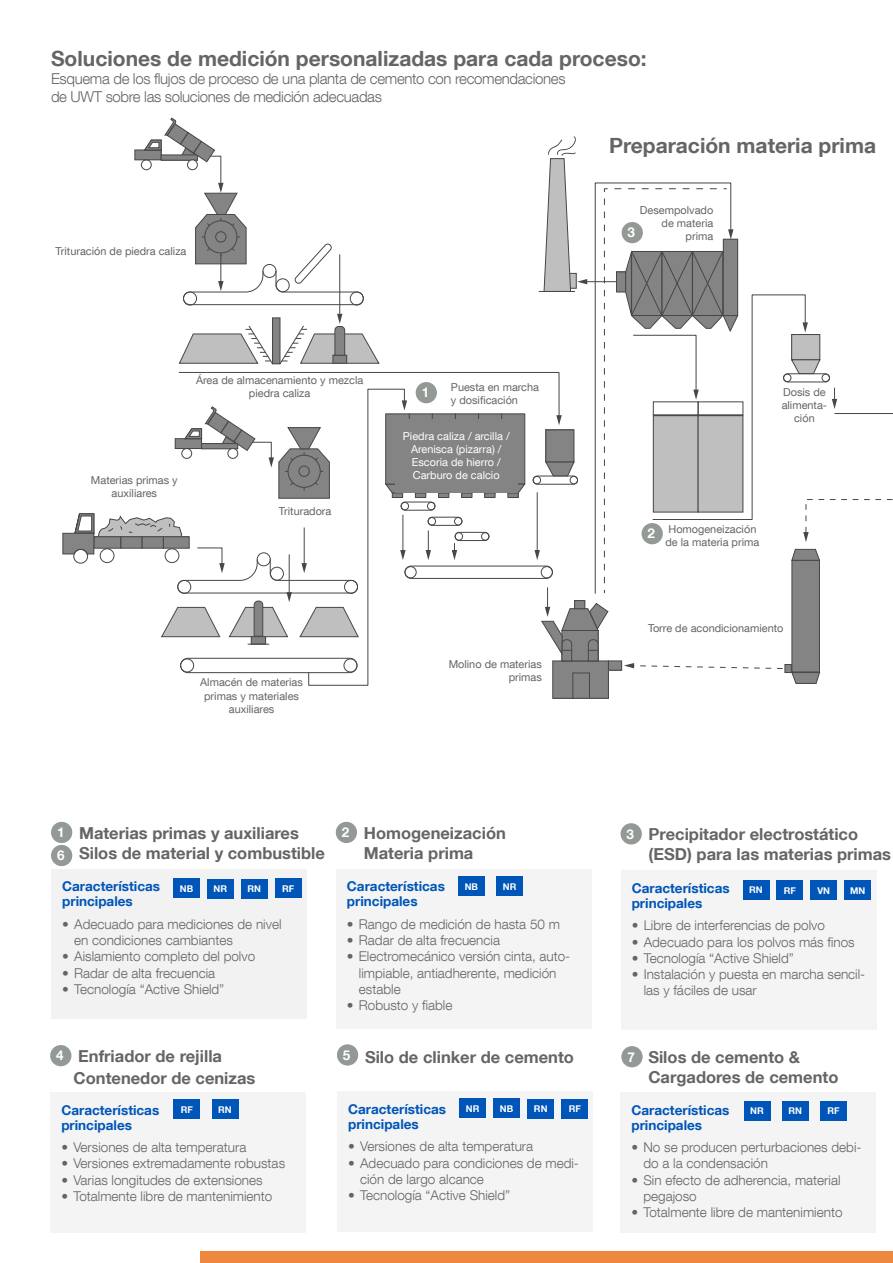
<style>
.page{position:relative;width:893px;height:1263px;background:#fff}
.page>*{position:absolute;margin:0;border:0;box-sizing:border-box;transform-origin:0 0}
.t1{font:700 21px "Helvetica Neue LT Com";color:#666565}
.t2{font:700 16.5px/19.8px "Helvetica Neue LT Com";color:#666565}
.t3{font:300 15px/18px "Helvetica Neue LT Com";letter-spacing:-.02em;color:#666565}
.t4{font:300 13.5px/16.2px "Helvetica Neue LT Com";color:#666565}
.t5{font:700 13.5px/15px "Helvetica Neue LT Com";color:#0055b8}
.t6{font:700 13.5px "Helvetica Neue LT Com";color:#fff}
.t7{font:10.95px/13px "Helvetica Neue LT Com";color:#666565;text-align:center}
.t8{font:10.95px/13px "Helvetica Neue LT Com";color:#fff;text-align:center}
.t9{font:700 9.3px "Helvetica Neue LT Com";color:#fff}
</style>
<div class="page">
<div style="left:200px;top:1251px;width:693px;height:12px;background:#ee883f"></div>
<div style="left:553px;top:661px;width:55px;height:37px;background:#848484"></div>
<div style="left:552px;top:660px;width:57px;height:39px;border:1px solid #474747"></div>
<div style="left:572px;top:672px;width:18px;height:27px;border:1px solid #474747"></div>
<svg style="left:62px;top:117px;width:831px;height:569px"></svg>
<div style="left:336px;top:869px;width:255px;height:159px;background:#f3f4f3"></div>
<div style="left:336px;top:822px;width:21px;height:21px;background:#939994;border-radius:50%"></div>
<div style="left:458px;top:876px;width:27px;height:20px;background:#0055b8"></div>
<div style="left:496px;top:876px;width:27px;height:20px;background:#0055b8"></div>
<div style="left:337px;top:1091px;width:256px;height:141px;background:#f3f4f3"></div>
<div style="left:337px;top:1044px;width:21px;height:21px;background:#939994;border-radius:50%"></div>
<div style="left:459px;top:1098px;width:27px;height:20px;background:#0055b8"></div>
<div style="left:493px;top:1098px;width:27px;height:20px;background:#0055b8"></div>
<div style="left:527px;top:1099px;width:27px;height:19px;background:#0055b8"></div>
<div style="left:561px;top:1099px;width:27px;height:19px;background:#0055b8"></div>
<div style="left:621px;top:1092px;width:255px;height:140px;background:#f3f4f3"></div>
<div style="left:621px;top:1046px;width:22px;height:21px;background:#939994;border-radius:50%"></div>
<div style="left:744px;top:1101px;width:26px;height:19px;background:#0055b8"></div>
<div style="left:782px;top:1101px;width:27px;height:19px;background:#0055b8"></div>
<div style="left:820px;top:1101px;width:27px;height:19px;background:#0055b8"></div>
<div style="left:51px;top:1092px;width:255px;height:140px;background:#f3f4f3"></div>
<div style="left:50px;top:1045px;width:21px;height:21px;background:#939994;border-radius:50%"></div>
<div style="left:174px;top:1099px;width:26px;height:20px;background:#0055b8"></div>
<div style="left:212px;top:1099px;width:26px;height:20px;background:#0055b8"></div>
<div style="left:395px;top:419px;width:122px;height:73px;background:#848484"></div>
<div style="left:621px;top:870px;width:255px;height:159px;background:#f3f4f3"></div>
<div style="left:621px;top:823px;width:21px;height:21px;background:#939994;border-radius:50%"></div>
<div style="left:743px;top:880px;width:26px;height:19px;background:#0055b8"></div>
<div style="left:776px;top:880px;width:27px;height:20px;background:#0055b8"></div>
<div style="left:810px;top:880px;width:27px;height:20px;background:#0055b8"></div>
<div style="left:844px;top:880px;width:27px;height:20px;background:#0055b8"></div>
<div style="left:52px;top:869px;width:255px;height:149px;background:#f2f2f2"></div>
<div style="left:51px;top:822px;width:21px;height:21px;background:#939994;border-radius:50%"></div>
<div style="left:173px;top:878px;width:27px;height:20px;background:#0055b8"></div>
<div style="left:207px;top:879px;width:27px;height:19px;background:#0055b8"></div>
<div style="left:241px;top:879px;width:27px;height:19px;background:#0055b8"></div>
<div style="left:275px;top:878px;width:27px;height:20px;background:#0055b8"></div>
<div style="left:51px;top:845px;width:21px;height:21px;background:#939994;border-radius:50%"></div>
<div style="left:416px;top:382px;width:21px;height:21px;background:#939994;border-radius:50%"></div>
<div style="left:642px;top:523px;width:21px;height:21px;background:#939994;border-radius:50%"></div>
<div style="left:622px;top:222px;width:21px;height:21px;background:#939994;border-radius:50%"></div>
<h1 class="t1" style="left:51px;top:45px;width:597px">Soluciones de medición personalizadas para cada proceso:</h1>
<p class="t3" style="left:51px;top:69px;width:516px">Esquema de los flujos de proceso de una planta de cemento con recomendaciones de UWT sobre las soluciones de medición adecuadas</p>
<h1 class="t1" style="left:609px;top:132px;width:269px">Preparación materia prima</h1>
<p class="t7" style="left:56px;top:244px;width:132px">Trituración de piedra caliza</p>
<p class="t7" style="left:640px;top:203px;width:75px;text-align:right">Desempolvado de materia prima</p>
<p class="t6" style="left:628px;top:224px;width:9px">3</p>
<p class="t7" style="left:196px;top:373px;width:169px">Área de almacenamiento y mezcla piedra caliza</p>
<p class="t7" style="left:91px;top:473px;width:88px">Materias primas y auxiliares</p>
<p class="t7" style="left:279px;top:504px;width:54px">Trituradora</p>
<p class="t6" style="left:422px;top:384px;width:9px">1</p>
<p class="t7" style="left:451px;top:380px;width:90px;text-align:left">Puesta en marcha y dosificación</p>
<p class="t8" style="left:403px;top:429px;width:108px">Piedra caliza / arcilla /<br>Arenisca (pizarra) /<br>Escoria de hierro /<br>Carburo de calcio</p>
<p class="t7" style="left:200px;top:676px;width:104px">Almacén de materias primas y materiales auxiliares</p>
<p class="t7" style="left:449px;top:657px;width:95px;text-align:right">Molino de materias primas</p>
<p class="t2" style="left:79px;top:823px;width:247px">Materias primas y auxiliares<br>Silos de material y combustible</p>
<p class="t5" style="left:62px;top:879px;width:99px">Características principales</p>
<p class="t4" style="left:74px;top:916px;width:209px;text-indent:-12px">• Adecuado para mediciones de nivel en condiciones cambiantes</p>
<p class="t4" style="left:62px;top:948px;width:195px">• Aislamiento completo del polvo</p>
<p class="t4" style="left:62px;top:964px;width:155px">• Radar de alta frecuencia</p>
<p class="t4" style="left:62px;top:980px;width:164px">• Tecnología “Active Shield”</p>
<p class="t6" style="left:57px;top:824px;width:9px">1</p>
<p class="t6" style="left:57px;top:847px;width:9px">6</p>
<p class="t9" style="left:180px;top:883px;width:15px">NB</p>
<p class="t9" style="left:213px;top:883px;width:15px">NR</p>
<p class="t9" style="left:247px;top:883px;width:15px">RN</p>
<p class="t9" style="left:282px;top:883px;width:14px">RF</p>
<p class="t2" style="left:364px;top:823px;width:144px">Homogeneización<br>Materia prima</p>
<p class="t5" style="left:347px;top:879px;width:99px">Características principales</p>
<p class="t4" style="left:347px;top:916px;width:215px">• Rango de medición de hasta 50 m</p>
<p class="t4" style="left:347px;top:932px;width:155px">• Radar de alta frecuencia</p>
<p class="t4" style="left:359px;top:948px;width:213px;text-indent:-12px">• Electromecánico versión cinta, auto&shy;limpiable, antiadherente, medición estable</p>
<p class="t4" style="left:347px;top:997px;width:107px">• Robusto y fiable</p>
<p class="t6" style="left:342px;top:824px;width:9px">2</p>
<p class="t9" style="left:465px;top:880px;width:15px">NB</p>
<p class="t9" style="left:503px;top:881px;width:15px">NR</p>
<p class="t2" style="left:74px;top:1045px;width:183px;line-height:21.6px">Enfriador de rejilla<br>Contenedor de cenizas</p>
<p class="t5" style="left:61px;top:1102px;width:99px">Características principales</p>
<p class="t4" style="left:61px;top:1139px;width:187px">• Versiones de alta temperatura</p>
<p class="t4" style="left:61px;top:1155px;width:225px">• Versiones extremadamente robustas</p>
<p class="t4" style="left:61px;top:1171px;width:203px">• Varias longitudes de extensiones</p>
<p class="t4" style="left:61px;top:1187px;width:213px">• Totalmente libre de mantenimiento</p>
<p class="t6" style="left:56px;top:1047px;width:9px">4</p>
<p class="t9" style="left:181px;top:1103px;width:14px">RF</p>
<p class="t9" style="left:218px;top:1103px;width:15px">RN</p>
<p class="t6" style="left:343px;top:1046px;width:9px">5</p>
<p class="t2" style="left:365px;top:1046px;width:210px">Silo de clinker de cemento</p>
<p class="t5" style="left:348px;top:1101px;width:99px">Características principales</p>
<p class="t4" style="left:348px;top:1138px;width:187px">• Versiones de alta temperatura</p>
<p class="t4" style="left:360px;top:1154px;width:220px;text-indent:-12px">• Adecuado para condiciones de medi&shy;ción de largo alcance</p>
<p class="t4" style="left:348px;top:1187px;width:164px">• Tecnología “Active Shield”</p>
<p class="t9" style="left:466px;top:1103px;width:15px">NR</p>
<p class="t9" style="left:500px;top:1103px;width:15px">NB</p>
<p class="t9" style="left:534px;top:1103px;width:15px">RN</p>
<p class="t9" style="left:569px;top:1103px;width:14px">RF</p>
<p class="t7" style="left:782px;top:385px;width:47px">Dosis de alimenta&shy;ción</p>
<p class="t6" style="left:648px;top:525px;width:9px">2</p>
<p class="t7" style="left:665px;top:522px;width:95px;text-align:left">Homogeneización de la materia prima</p>
<p class="t7" style="left:648px;top:621px;width:137px">Torre de acondicionamiento</p>
<p class="t2" style="left:649px;top:824px;width:244px">Precipitador electrostático (ESD) para las materias primas</p>
<p class="t5" style="left:632px;top:880px;width:99px">Características principales</p>
<p class="t4" style="left:632px;top:917px;width:195px">• Libre de interferencias de polvo</p>
<p class="t4" style="left:632px;top:933px;width:225px">• Adecuado para los polvos más finos</p>
<p class="t4" style="left:632px;top:949px;width:164px">• Tecnología “Active Shield”</p>
<p class="t4" style="left:644px;top:966px;width:223px;text-indent:-12px">• Instalación y puesta en marcha sencil&shy;las y fáciles de usar</p>
<p class="t6" style="left:627px;top:825px;width:9px">3</p>
<p class="t9" style="left:749px;top:884px;width:15px">RN</p>
<p class="t9" style="left:784px;top:884px;width:14px">RF</p>
<p class="t9" style="left:817px;top:884px;width:14px">VN</p>
<p class="t9" style="left:850px;top:884px;width:17px">MN</p>
<p class="t2" style="left:648px;top:1046px;width:192px">Silos de cemento &amp;<br>Cargadores de cemento</p>
<p class="t5" style="left:631px;top:1102px;width:99px">Características principales</p>
<p class="t4" style="left:643px;top:1139px;width:220px;text-indent:-12px">• No se producen perturbaciones debi&shy;do a la condensación</p>
<p class="t4" style="left:643px;top:1171px;width:199px;text-indent:-12px">• Sin efecto de adherencia, material pegajoso</p>
<p class="t4" style="left:631px;top:1204px;width:213px">• Totalmente libre de mantenimiento</p>
<p class="t6" style="left:627px;top:1048px;width:9px">7</p>
<p class="t9" style="left:750px;top:1105px;width:15px">NR</p>
<p class="t9" style="left:788px;top:1105px;width:15px">RN</p>
<p class="t9" style="left:828px;top:1105px;width:14px">RF</p>
</div>
